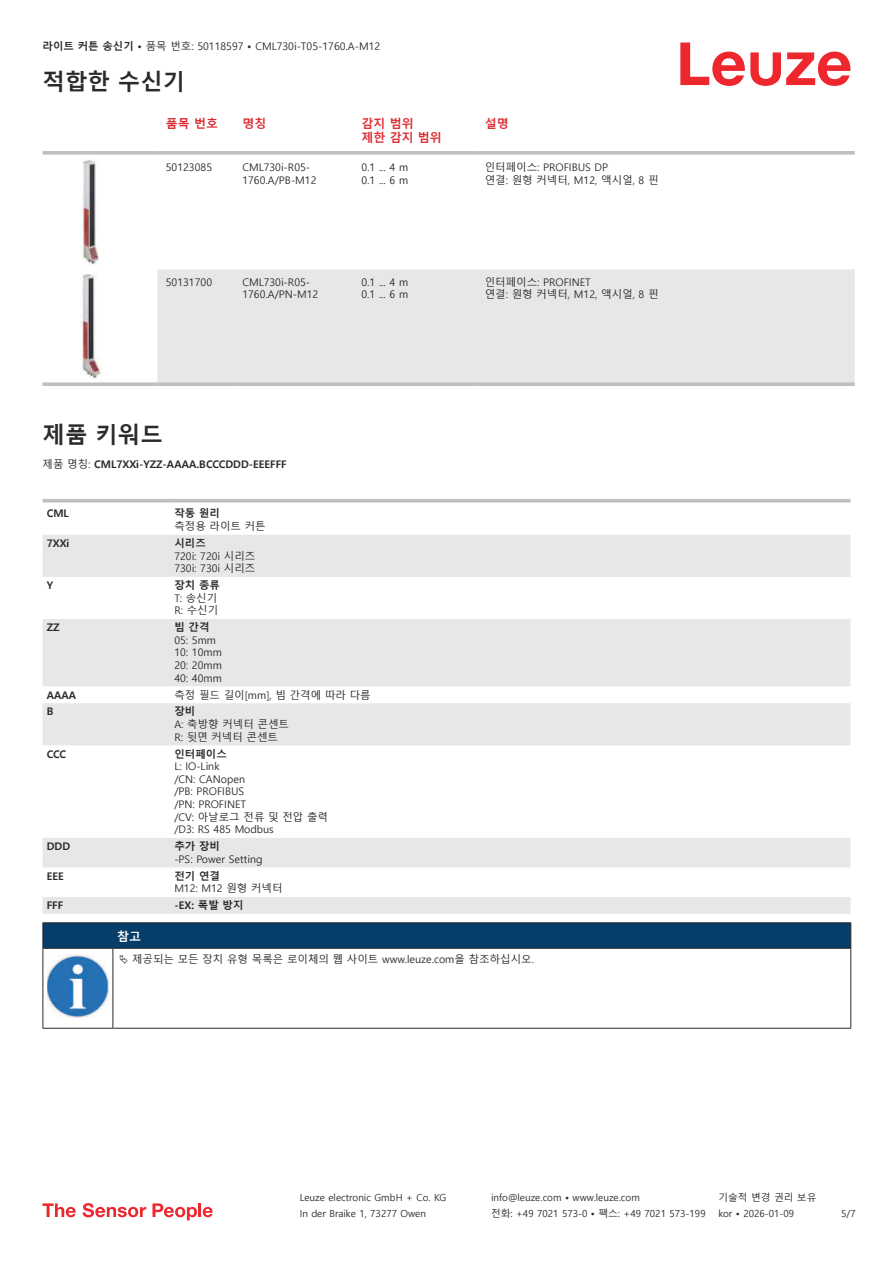
<style>
.page{position:relative;width:893px;height:1263px;background:#fff}
.page>*{position:absolute;margin:0;border:0;box-sizing:border-box;transform-origin:0 0}
.t1{font:700 22.5px "Malgun Gothic";color:#2b292a}
.t2{font:700 12px/14.4px "Malgun Gothic";color:#db2a30}
.t3{font:700 12px "Malgun Gothic";color:#fff}
.t4{font:10.5px/12.6px "Malgun Gothic";color:#2b292a}
.t5{font:700 10.5px "Malgun Gothic";color:#2b292a}
.t6{font:9.75px "Malgun Gothic";color:#2b292a}
.s1{font-weight:700}
.s2{font-weight:400}
</style>
<div class="page">
<svg style="left:680px;top:43px;width:170px;height:43px"></svg>
<div style="left:157px;top:269px;width:698px;height:113px;background:#e6e7e9"></div>
<svg style="left:43px;top:151px;width:114px;height:4px"></svg>
<svg style="left:157px;top:151px;width:77px;height:4px"></svg>
<svg style="left:234px;top:151px;width:119px;height:4px"></svg>
<svg style="left:353px;top:151px;width:123px;height:4px"></svg>
<svg style="left:476px;top:151px;width:379px;height:4px;background:#c3c5c7"></svg>
<svg style="left:43px;top:382px;width:114px;height:4px"></svg>
<svg style="left:157px;top:382px;width:77px;height:4px"></svg>
<svg style="left:234px;top:382px;width:119px;height:4px"></svg>
<svg style="left:353px;top:382px;width:123px;height:4px"></svg>
<svg style="left:476px;top:382px;width:379px;height:4px;background:#c1c3c5"></svg>
<img style="left:82px;top:160px;width:17px;height:105px">
<img style="left:80px;top:274px;width:23px;height:105px">
<svg style="left:43px;top:535px;width:807px;height:379px;fill:#e6e7e9"></svg>
<hr style="left:43px;top:499px;width:127px;height:3px;background:#bdbfc1">
<hr style="left:170px;top:499px;width:680px;height:3px;background:#bdbfc1">
<svg style="left:43px;top:1203px;width:33px;height:14px"></svg>
<svg style="left:83px;top:1203px;width:63px;height:14px"></svg>
<svg style="left:153px;top:1203px;width:44px;height:17px"></svg>
<hr style="left:198px;top:1203px;width:3px;height:14px;background:#ed272d">
<svg style="left:203px;top:1207px;width:10px;height:10px"></svg>
<svg style="left:44px;top:949px;width:806px;height:79px"></svg>
<hr style="left:43px;top:922px;width:70px;height:1px;background:#2b292a">
<hr style="left:43px;top:948px;width:70px;height:1px;background:#2b292a">
<hr style="left:113px;top:922px;width:738px;height:1px;background:#2b292a">
<svg style="left:43px;top:923px;width:808px;height:25px;background:#063c67"></svg>
<hr style="left:113px;top:948px;width:738px;height:1px;background:#2b292a">
<hr style="left:43px;top:949px;width:1px;height:75px;background:#2b292a">
<hr style="left:113px;top:949px;width:1px;height:75px;background:#2b292a">
<hr style="left:850px;top:949px;width:1px;height:75px;background:#2b292a">
<hr style="left:43px;top:1028px;width:70px;height:1px;background:#2b292a">
<hr style="left:113px;top:1028px;width:738px;height:1px;background:#2b292a">
<img style="left:47px;top:955px;width:61px;height:62px">
<div style="left:115px;top:949px;width:734px;height:20px;background:#fff"></div>
<p class="t4" style="left:43px;top:40px;width:339px"><span class="s1">라이트 커튼 송신기 •</span> 품목 번호: 50118597 <span class="s1">•</span> CML730i-T05-1760.A-M12</p>
<h1 class="t1" style="left:43px;top:69px;width:144px">적합한 수신기</h1>
<p class="t2" style="left:166px;top:116px;width:54px">품목 번호</p>
<p class="t2" style="left:242px;top:116px;width:25px">명칭</p>
<p class="t2" style="left:361px;top:116px;width:82px">감지 범위<br>제한 감지 범위</p>
<p class="t2" style="left:485px;top:116px;width:25px">설명</p>
<p class="t4" style="left:166px;top:161px;width:48px">50123085</p>
<p class="t4" style="left:242px;top:161px;width:76px">CML730i-R05-<br>1760.A/PB-M12</p>
<p class="t4" style="left:361px;top:161px;width:48px">0.1 ... 4 m<br>0.1 ... 6 m</p>
<p class="t4" style="left:485px;top:161px;width:175px">인터페이스: PROFIBUS DP<br>연결: 원형 커넥터, M12, 액시얼, 8 핀</p>
<p class="t4" style="left:166px;top:276px;width:48px">50131700</p>
<p class="t4" style="left:242px;top:276px;width:78px">CML730i-R05-<br>1760.A/PN-M12</p>
<p class="t4" style="left:361px;top:276px;width:48px">0.1 ... 4 m<br>0.1 ... 6 m</p>
<p class="t4" style="left:485px;top:276px;width:175px">인터페이스: PROFINET<br>연결: 원형 커넥터, M12, 액시얼, 8 핀</p>
<h1 class="t1" style="left:43px;top:421px;width:122px">제품 키워드</h1>
<p class="t5" style="left:43px;top:458px;width:246px"><span class="s2">제품 명칭:</span> CML7XXi-YZZ-AAAA.BCCCDDD-EEEFFF</p>
<p class="t5" style="left:47px;top:508px;width:24px">CML</p>
<p class="t5" style="left:174px;top:507px;width:47px">작동 원리</p>
<p class="t4" style="left:174px;top:520px;width:93px">측정용 라이트 커튼</p>
<p class="t5" style="left:47px;top:537px;width:24px">7XXi</p>
<p class="t5" style="left:174px;top:537px;width:33px">시리즈</p>
<p class="t4" style="left:174px;top:550px;width:83px">720i: 720i 시리즈<br>730i: 730i 시리즈</p>
<p class="t5" style="left:47px;top:579px;width:8px">Y</p>
<p class="t5" style="left:174px;top:579px;width:47px">장치 종류</p>
<p class="t4" style="left:174px;top:592px;width:45px">T: 송신기<br>R: 수신기</p>
<p class="t5" style="left:47px;top:621px;width:14px">ZZ</p>
<p class="t5" style="left:174px;top:621px;width:37px">빔 간격</p>
<p class="t4" style="left:174px;top:634px;width:49px">05: 5mm<br>10: 10mm<br>20: 20mm<br>40: 40mm</p>
<p class="t5" style="left:47px;top:689px;width:31px">AAAA</p>
<p class="t4" style="left:174px;top:689px;width:198px">측정 필드 길이[mm], 빔 간격에 따라 다름</p>
<p class="t5" style="left:47px;top:706px;width:8px">B</p>
<p class="t5" style="left:174px;top:705px;width:22px">장비</p>
<p class="t4" style="left:174px;top:718px;width:116px">A: 축방향 커넥터 콘센트<br>R: 뒷면 커넥터 콘센트</p>
<p class="t5" style="left:47px;top:748px;width:21px">CCC</p>
<p class="t5" style="left:174px;top:747px;width:54px">인터페이스</p>
<p class="t4" style="left:174px;top:760px;width:155px">L: IO-Link<br>/CN: CANopen<br>/PB: PROFIBUS<br>/PN: PROFINET<br>/CV: 아날로그 전류 및 전압 출력 /D3: RS 485 Modbus</p>
<p class="t5" style="left:47px;top:840px;width:25px">DDD</p>
<p class="t5" style="left:174px;top:840px;width:47px">추가 장비</p>
<p class="t4" style="left:174px;top:853px;width:90px">-PS: Power Setting</p>
<p class="t5" style="left:47px;top:870px;width:18px">EEE</p>
<p class="t5" style="left:174px;top:870px;width:47px">전기 연결</p>
<p class="t4" style="left:174px;top:882px;width:110px">M12: M12 원형 커넥터</p>
<p class="t5" style="left:47px;top:899px;width:18px">FFF</p>
<p class="t5" style="left:174px;top:899px;width:71px">-EX: 폭발 방지</p>
<p class="t3" style="left:117px;top:929px;width:25px">참고</p>
<p class="t4" style="left:132px;top:953px;width:403px">제공되는 모든 장치 유형 목록은 로이체의 웹 사이트 www.leuze.com을 참조하십시오.</p>
<p class="t6" style="left:300px;top:1192px;width:148px">Leuze electronic GmbH + Co. KG</p>
<p class="t6" style="left:491px;top:1192px;width:150px">info@leuze.com • www.leuze.com</p>
<p class="t6" style="left:718px;top:1192px;width:100px">기술적 변경 권리 보유</p>
<p class="t6" style="left:300px;top:1208px;width:128px">In der Braike 1, 73277 Owen</p>
<p class="t6" style="left:491px;top:1208px;width:216px">전화: +49 7021 573-0 • 팩스: +49 7021 573-199</p>
<p class="t6" style="left:718px;top:1208px;width:77px">kor • 2026-01-09</p>
<p class="t6" style="left:841px;top:1208px;width:16px">5/7</p>
</div>
